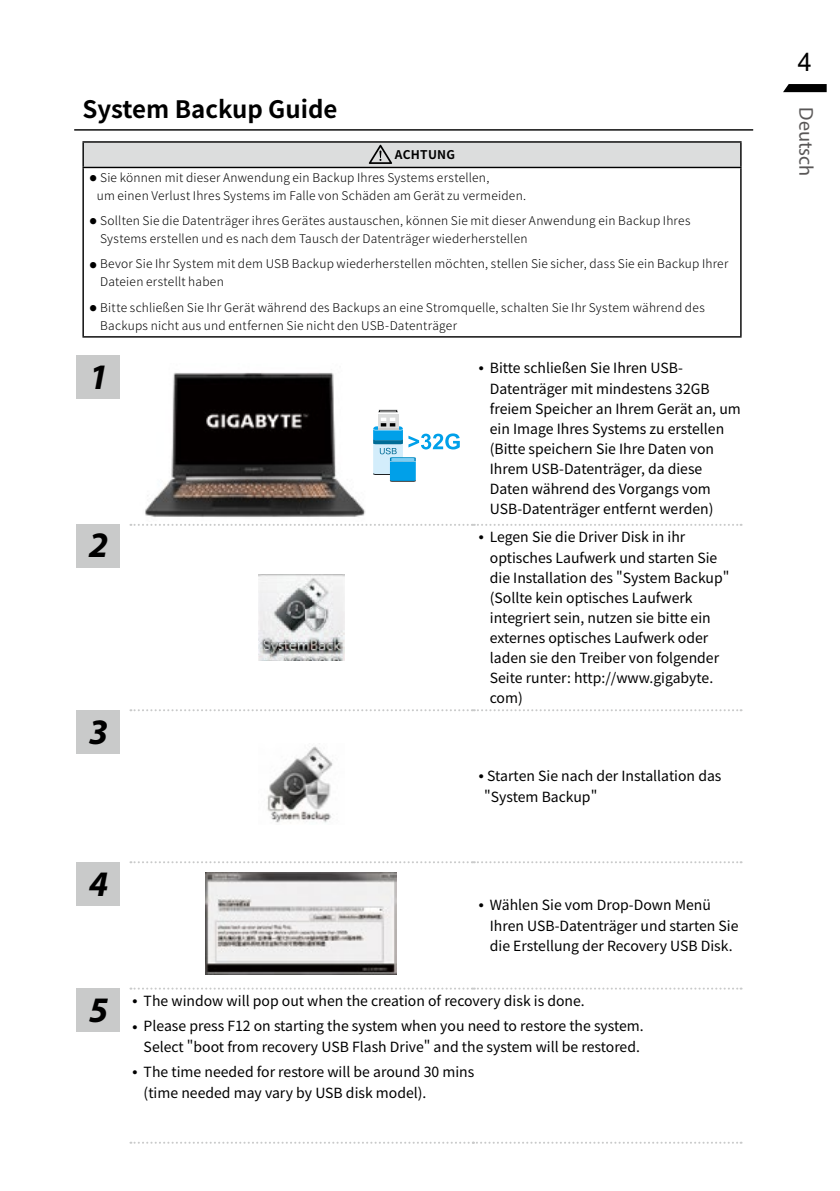
<style>
.page{position:relative;width:840px;height:1191px;background:#fff}
.page>*{position:absolute;margin:0;border:0;box-sizing:border-box;transform-origin:0 0}
.t1{font:italic 700 36px "Myriad Pro";color:#000}
.t2{font:25.4px "Arial";color:#000}
.t3{font:700 24px "Noto Sans CJ Ktc";color:#000}
.t4{font:20px "Myriad Pro";color:#595757}
.t5{font:14px/20.2px "Noto Sans CJ Ktc";color:#000}
.t6{font:300 12px/18px "Noto Sans CJ Ktc";letter-spacing:.02em;color:#000}
.t7{font:700 12px "Noto Sans CJ Ktc";letter-spacing:.025em;color:#000}
.s1{font-family:"Arial";font-size:16px}
</style>
<div class="page">
<svg style="left:783px;top:84px;width:43px;height:8px"></svg>
<hr style="left:74px;top:129px;width:679px;height:2px;background:#000">
<div style="left:83px;top:142px;width:657px;height:25px;background:#dcdddd"></div>
<hr style="left:82px;top:141px;width:659px;height:2px;background:#000">
<hr style="left:82px;top:143px;width:2px;height:24px;background:#000">
<hr style="left:739px;top:143px;width:2px;height:24px;background:#000">
<hr style="left:82px;top:167px;width:659px;height:1px;background:#000">
<hr style="left:82px;top:168px;width:2px;height:168px;background:#000">
<hr style="left:739px;top:168px;width:2px;height:168px;background:#000">
<hr style="left:82px;top:336px;width:659px;height:1px;background:#000">
<svg style="left:368px;top:145px;width:24px;height:19px"></svg>
<svg style="left:130px;top:1141px;width:611px;height:2px"></svg>
<svg style="left:130px;top:524px;width:611px;height:2px"></svg>
<svg style="left:130px;top:709px;width:611px;height:2px"></svg>
<svg style="left:130px;top:861px;width:611px;height:2px"></svg>
<svg style="left:130px;top:987px;width:611px;height:2px"></svg>
<div style="left:77px;top:355px;width:43px;height:43px;background:#c9caca"></div>
<div style="left:77px;top:524px;width:43px;height:43px;background:#c9caca"></div>
<img style="left:258px;top:574px;width:86px;height:86px">
<div style="left:77px;top:710px;width:43px;height:43px;background:#c9caca"></div>
<img style="left:267px;top:746px;width:66px;height:77px">
<div style="left:77px;top:862px;width:43px;height:43px;background:#c9caca"></div>
<img style="left:206px;top:872px;width:190px;height:103px">
<div style="left:77px;top:988px;width:43px;height:43px;background:#c9caca"></div>
<img style="left:145px;top:372px;width:221px;height:145px">
<svg style="left:373px;top:409px;width:86px;height:72px"></svg>
<h3 class="t3" style="left:82px;top:96px;width:256px">System Backup Guide</h3>
<p class="t7" style="left:394px;top:148px;width:62px">ACHTUNG</p>
<p class="t6" style="left:97px;top:168px;width:430px">Sie können mit dieser Anwendung ein Backup Ihres Systems erstellen,<br>um einen Verlust Ihres Systems im Falle von Schäden am Gerät zu vermeiden.</p>
<p class="t6" style="left:100px;top:212px;width:591px">Sollten Sie die Datenträger ihres Gerätes austauschen, können Sie mit dieser Anwendung ein Backup Ihres<br>Systems erstellen und es nach dem Tausch der Datenträger wiederherstellen</p>
<p class="t6" style="left:100px;top:255px;width:629px">Bevor Sie Ihr System mit dem USB Backup wiederherstellen möchten, stellen Sie sicher, dass Sie ein Backup Ihrer<br>Dateien erstellt haben</p>
<p class="t6" style="left:100px;top:299px;width:605px">Bitte schließen Sie Ihr Gerät während des Backups an eine Stromquelle, schalten Sie Ihr System während des<br>Backups nicht aus und entfernen Sie nicht den USB-Datenträger</p>
<h1 class="t1" style="left:89px;top:353px;width:21px">1</h1>
<p class="t5" style="left:489px;top:358px;width:252px;text-indent:-11px"><span class="s1">•</span> Bitte schließen Sie Ihren USB-Datenträger mit mindestens 32GB freiem Speicher an Ihrem Gerät an, um ein Image Ihres Systems zu erstellen (Bitte speichern Sie Ihre Daten von Ihrem USB-Datenträger, da diese Daten während des Vorgangs vom USB-Datenträger entfernt werden)</p>
<h1 class="t1" style="left:89px;top:521px;width:21px">2</h1>
<p class="t5" style="left:489px;top:527px;width:241px;text-indent:-11px"><span class="s1">•</span> Legen Sie die Driver Disk in ihr optisches Laufwerk und starten Sie die Installation des "System Backup" (Sollte kein optisches Laufwerk integriert sein, nutzen sie bitte ein externes optisches Laufwerk oder laden sie den Treiber von folgender<br>Seite runter: http://www.gigabyte. com)</p>
<h1 class="t1" style="left:89px;top:708px;width:21px">3</h1>
<p class="t5" style="left:484px;top:765px;width:239px;line-height:21px;text-indent:-6px"><span class="s1">•</span> Starten Sie nach der Installation das "System Backup"</p>
<h1 class="t1" style="left:89px;top:860px;width:21px">4</h1>
<p class="t5" style="left:489px;top:894px;width:250px;text-indent:-11px"><span class="s1">•</span> Wählen Sie vom Drop-Down Menü<br>Ihren USB-Datenträger und starten Sie die Erstellung der Recovery USB Disk.</p>
<h1 class="t1" style="left:89px;top:986px;width:21px">5</h1>
<p class="t5" style="left:132px;top:990px;width:454px"><span class="s1">•</span> The window will pop out when the creation of recovery disk is done.</p>
<p class="t5" style="left:132px;top:1016px;width:513px;line-height:21px;text-align:center"><span class="s1">•</span> Please press F12 on starting the system when you need to restore the system.<br>Select "boot from recovery USB Flash Drive" and the system will be restored.</p>
<p class="t5" style="left:143px;top:1061px;width:332px;line-height:21px;text-indent:-11px"><span class="s1">•</span> The time needed for restore will be around 30 mins (time needed may vary by USB disk model).</p>
<h2 class="t2" style="left:797px;top:45px;width:16px">4</h2>
<h3 class="t4" style="left:818px;top:107px;width:71px;rotate:90deg">Deutsch</h3>
</div>
